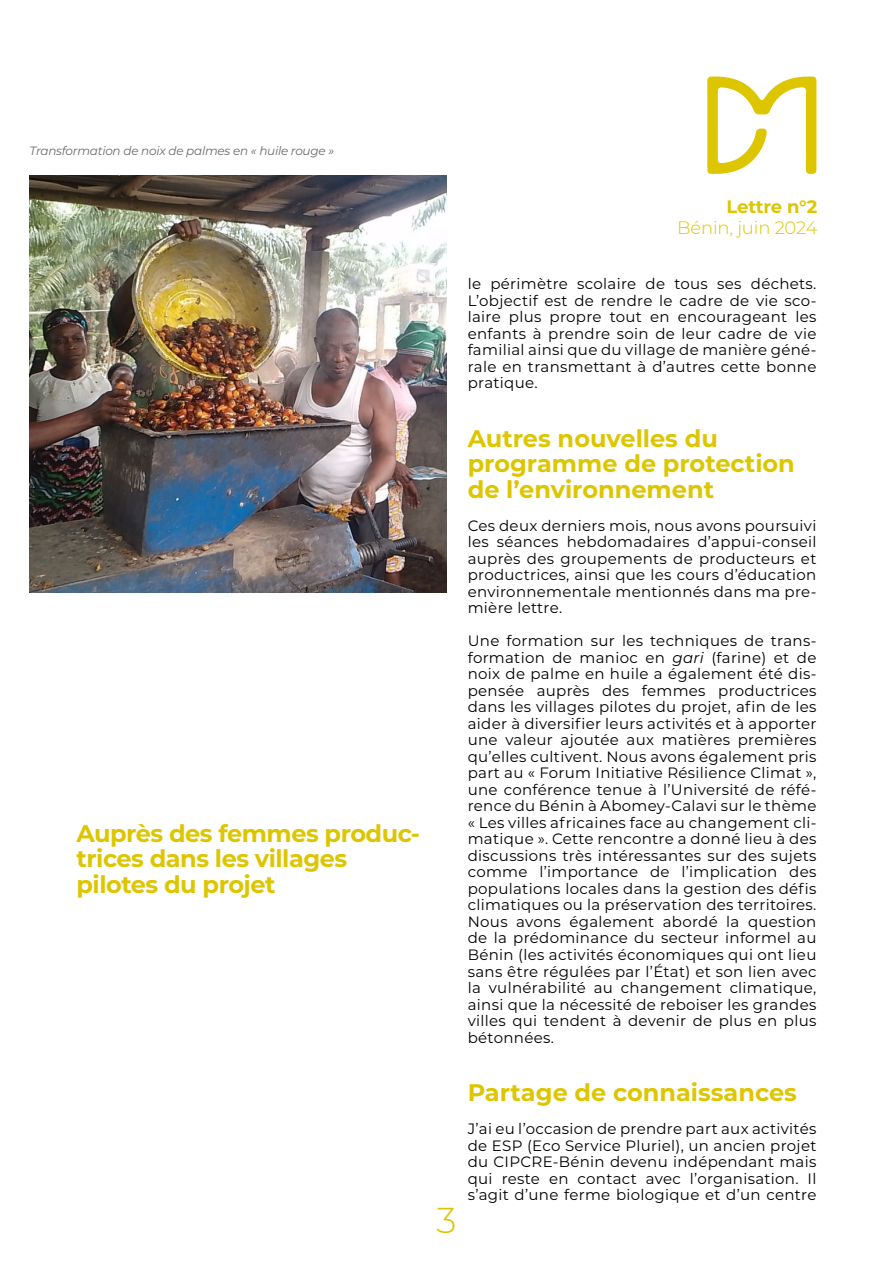
<style>
.page{position:relative;width:893px;height:1263px;background:#fff}
.page>*{position:absolute;margin:0;border:0;box-sizing:border-box;transform-origin:0 0}
.t1{font:300 36px "Montserrat";color:#ddc600}
.t2{font:700 24px/25.5px "Montserrat";letter-spacing:-.01em;color:#ddc600}
.t3{font:300 18px "Montserrat";letter-spacing:-.01em;color:#ddc600}
.t4{font:700 18px "Montserrat";letter-spacing:-.015em;color:#ddc600}
.t5{font:15px/16.5px "Montserrat";letter-spacing:.02em;color:#000;text-align:justify}
.t6{font:italic 12px "Montserrat";letter-spacing:-.02em;color:#6b6b6a}
.s1{font-style:italic}
</style>
<div class="page">
<img style="left:30px;top:175px;width:416px;height:417px">
<svg style="left:707px;top:77px;width:109px;height:97px"></svg>
<p class="t6" style="left:30px;top:142px;width:306px">Transformation de noix de palmes en « huile rouge »</p>
<h2 class="t2" style="left:77px;top:819px;width:345px">Auprès des femmes produc&shy;trices dans les villages pilotes du projet</h2>
<p class="t4" style="left:727px;top:193px;width:92px">Lettre n°2</p>
<p class="t3" style="left:677px;top:215px;width:142px">Bénin, juin 2024</p>
<h1 class="t1" style="left:436px;top:1196px;width:22px">3</h1>
<p class="t5" style="left:468px;top:275px;width:350px">le périmètre scolaire de tous ses déchets.<br>L’objectif est de rendre le cadre de vie sco&shy;laire plus propre tout en encourageant les enfants à prendre soin de leur cadre de vie familial ainsi que du village de manière géné&shy;rale en transmettant à d’autres cette bonne pratique.</p>
<h2 class="t2" style="left:468px;top:424px;width:329px">Autres nouvelles du programme de protection de l’environnement</h2>
<p class="t5" style="left:468px;top:517px;width:350px">Ces deux derniers mois, nous avons poursuivi les séances hebdomadaires d’appui-conseil auprès des groupements de producteurs et productrices, ainsi que les cours d’éducation environnementale mentionnés dans ma pre&shy;mière lettre.</p>
<p class="t5" style="left:468px;top:632px;width:350px">Une formation sur les techniques de trans&shy;formation de manioc en <span class="s1">gari</span> (farine) et de noix de palme en huile a également été dis&shy;pensée auprès des femmes productrices dans les villages pilotes du projet, afin de les aider à diversifier leurs activités et à apporter une valeur ajoutée aux matières premières qu’elles cultivent. Nous avons également pris part au « Forum Initiative Résilience Climat », une conférence tenue à l’Université de réfé&shy;rence du Bénin à Abomey-Calavi sur le thème « Les villes africaines face au changement cli&shy;matique ». Cette rencontre a donné lieu à des discussions très intéressantes sur des sujets comme l’importance de l’implication des populations locales dans la gestion des défis climatiques ou la préservation des territoires.<br>Nous avons également abordé la question de la prédominance du secteur informel au Bénin (les activités économiques qui ont lieu sans être régulées par l’État) et son lien avec la vulnérabilité au changement climatique, ainsi que la nécessité de reboiser les grandes villes qui tendent à devenir de plus en plus bétonnées.</p>
<h2 class="t2" style="left:468px;top:1078px;width:331px">Partage de connaissances</h2>
<p class="t5" style="left:468px;top:1120px;width:350px">J’ai eu l’occasion de prendre part aux activités de ESP (Eco Service Pluriel), un ancien projet du CIPCRE-Bénin devenu indépendant mais qui reste en contact avec l’organisation. Il s’agit d’une ferme biologique et d’un centre</p>
</div>
